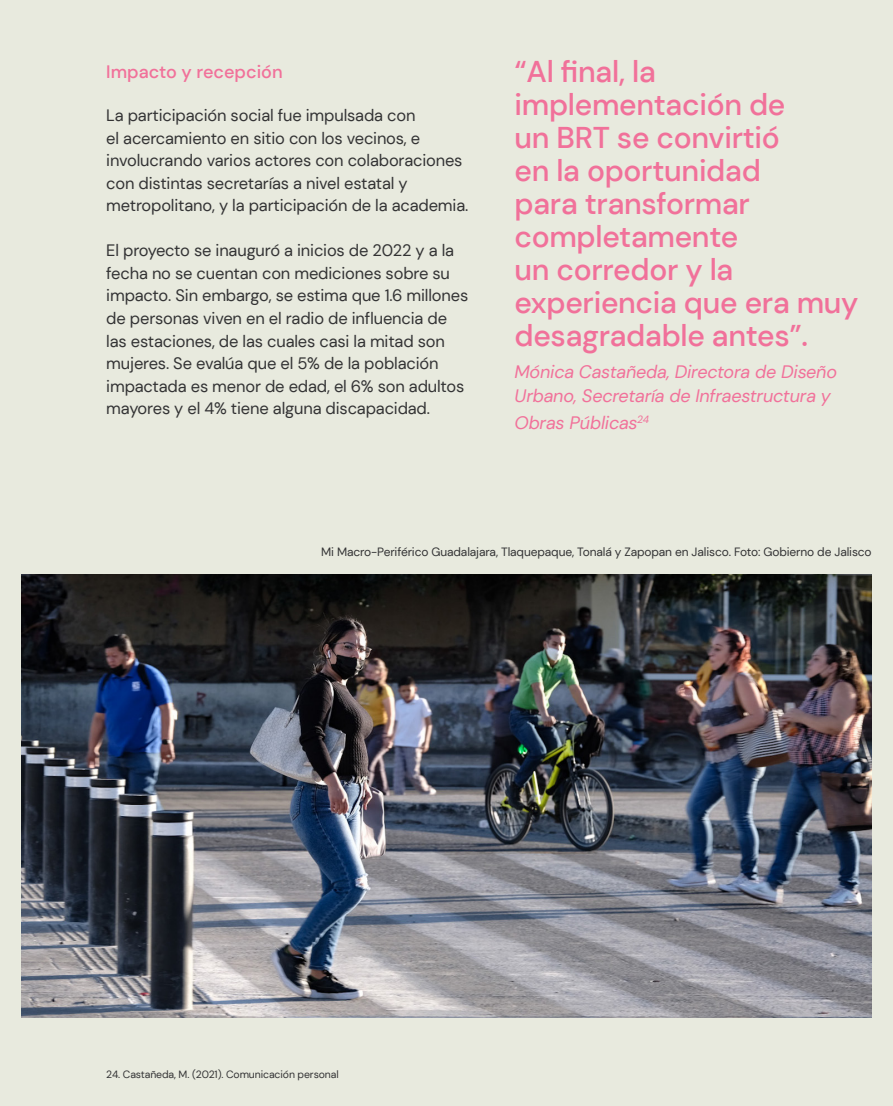
<style>
.page{position:relative;width:893px;height:1106px;background:#e8eade}
.page>*{position:absolute;margin:0;border:0;box-sizing:border-box;transform-origin:0 0}
.t1{font:500 30px/33px "DM Sans";letter-spacing:-.01em;color:#f1719a}
.t2{font:italic 18px/24px "DM Sans";letter-spacing:-.01em;color:#f1719a}
.t3{font:500 18px "DM Sans";color:#f1719a}
.t4{font:16.5px/22.5px "DM Sans";letter-spacing:-.01em;color:#333334}
.t5{font:12px "DM Sans";letter-spacing:-.01em;color:#333334}
.t6{font:10.5px "DM Sans";letter-spacing:-.01em;color:#333334}
</style>
<div class="page">
<img style="left:21px;top:574px;width:851px;height:443px">
<p class="t3" style="left:106px;top:60px;width:178px">Impacto y recepción</p>
<p class="t4" style="left:106px;top:104px;width:363px">La participación social fue impulsada con<br>el acercamiento en sitio con los vecinos, e involucrando varios actores con colaboraciones con distintas secretarías a nivel estatal y metropolitano, y la participación de la academia.</p>
<p class="t4" style="left:106px;top:239px;width:363px">El proyecto se inauguró a inicios de 2022 y a la fecha no se cuentan con mediciones sobre su impacto. Sin embargo, se estima que 1.6 millones de personas viven en el radio de influencia de las estaciones, de las cuales casi la mitad son mujeres. Se evalúa que el 5% de la población impactada es menor de edad, el 6% son adultos mayores y el 4% tiene alguna discapacidad.</p>
<h1 class="t1" style="left:514px;top:55px;width:346px">“Al final, la implementación de<br>un BRT se convirtió<br>en la oportunidad<br>para transformar completamente<br>un corredor y la experiencia que era muy desagradable antes”.</h1>
<p class="t2" style="left:514px;top:359px;width:324px">Mónica Castañeda, Directora de Diseño<br>Urbano, Secretaría de Infraestructura y</p>
<p class="t2" style="left:514px;top:410px;width:136px">Obras Públicas<sup>24</sup></p>
<p class="t5" style="left:321px;top:544px;width:552px">Mi Macro-Periférico Guadalajara, Tlaquepaque, Tonalá y Zapopan en Jalisco. Foto: Gobierno de Jalisco</p>
<p class="t6" style="left:106px;top:1068px;width:234px">24. Castañeda, M. (2021). Comunicación personal</p>
</div>
